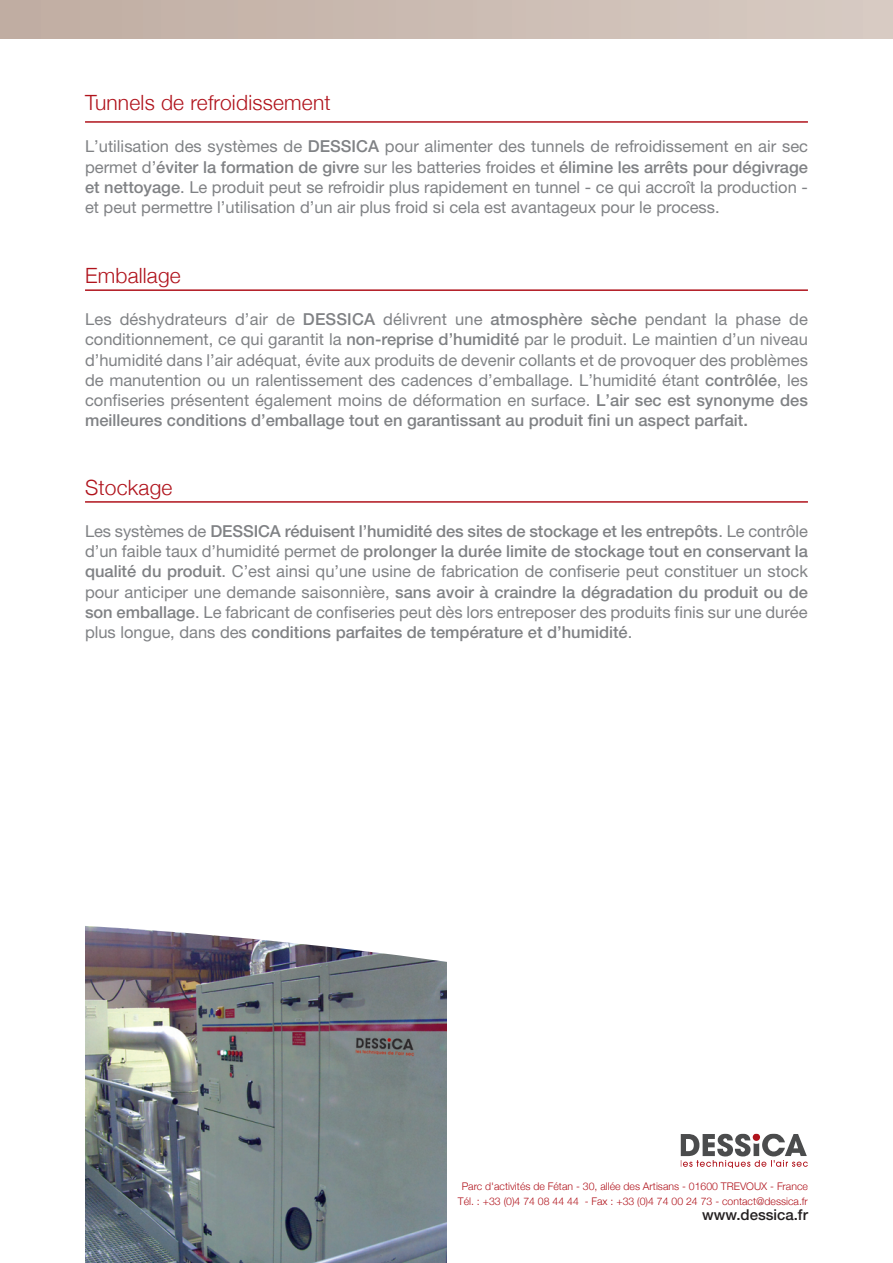
<style>
.page{position:relative;width:893px;height:1263px;background:#fff}
.page>*{position:absolute;margin:0;border:0;box-sizing:border-box;transform-origin:0 0}
.t1{font:300 21px "Helvetica Neue";letter-spacing:.01em;color:#b0131c}
.t2{font:16.5px/20.2px "Helvetica Neue";color:#808285;text-align:justify}
.t3{font:500 15px "Helvetica Neue";color:#231f20}
.t4{font:300 10.5px/14.9px "Helvetica Neue";color:#b0131c;text-align:center}
.s1{font-weight:500}
</style>
<div class="page">
<img style="left:85px;top:971px;width:361px;height:292px">
<img style="left:85px;top:926px;width:362px;height:45px">
<svg style="left:680px;top:1133px;width:128px;height:35px"></svg>
<hr style="left:85px;top:289px;width:723px;height:2px;background:#b0131c">
<hr style="left:85px;top:501px;width:723px;height:2px;background:#b0131c">
<div style="left:0;top:0;width:893px;height:38px;background:linear-gradient(to right,#bfaca1,#d8cbc3)"></div>
<hr style="left:85px;top:121px;width:723px;height:2px;background:#b0131c">
<p class="t1" style="left:85px;top:90px;width:247px">Tunnels de refroidissement</p>
<p class="t2" style="left:85px;top:138px;width:725px">L’utilisation des systèmes de <span class="s1">DESSICA</span> pour alimenter des tunnels de refroidissement en air sec permet d’<span class="s1">éviter la formation de givre</span> sur les batteries froides et <span class="s1">élimine les arrêts pour dégivrage et nettoyage</span>. Le produit peut se refroidir plus rapidement en tunnel - ce qui accroît la production - et peut permettre l’utilisation d’un air plus froid si cela est avantageux pour le process.</p>
<p class="t1" style="left:85px;top:263px;width:97px">Emballage</p>
<p class="t2" style="left:85px;top:311px;width:724px">Les déshydrateurs d’air de <span class="s1">DESSICA</span> délivrent une <span class="s1">atmosphère sèche</span> pendant la phase de conditionnement, ce qui garantit la <span class="s1">non-reprise d’humidité</span> par le produit. Le maintien d’un niveau d’humidité dans l’air adéquat, évite aux produits de devenir collants et de provoquer des problèmes de manutention ou un ralentissement des cadences d’emballage. L’humidité étant <span class="s1">contrôlée</span>, les confiseries présentent également moins de déformation en surface. <span class="s1">L’air sec est synonyme des meilleures conditions d’emballage tout en garantissant au produit fini un aspect parfait.</span></p>
<p class="t1" style="left:85px;top:474px;width:89px">Stockage</p>
<p class="t2" style="left:85px;top:522px;width:724px">Les systèmes de <span class="s1">DESSICA réduisent l’humidité des sites de stockage et les entrepôts</span>. Le contrôle d’un faible taux d’humidité permet de <span class="s1">prolonger la durée limite de stockage tout en conservant la qualité du produit</span>. C’est ainsi qu’une usine de fabrication de confiserie peut constituer un stock pour anticiper une demande saisonnière, <span class="s1">sans avoir à craindre la dégradation du produit ou de son emballage</span>. Le fabricant de confiseries peut dès lors entreposer des produits finis sur une durée plus longue, dans des <span class="s1">conditions parfaites de température et d’humidité</span>.</p>
<p class="t4" style="left:458px;top:1178px;width:351px">Parc d'activités de Fétan - 30, allée des Artisans - 01600 TREVOUX - France<br>Tél. : +33 (0)4 74 08 44 44 - Fax : +33 (0)4 74 00 24 73 - contact@dessica.fr</p>
<p class="t3" style="left:702px;top:1209px;width:107px">www.dessica.fr</p>
</div>
